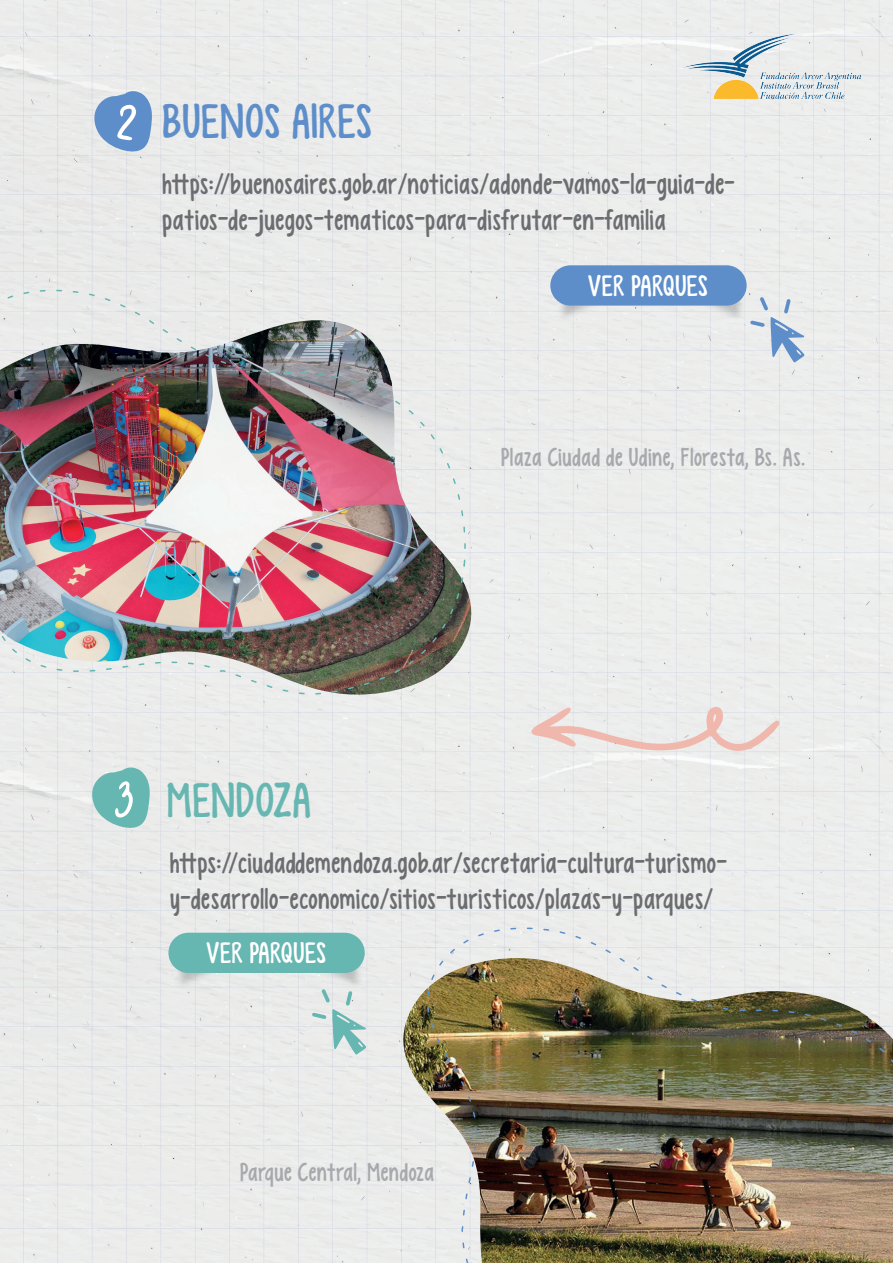
<style>
.page{position:relative;width:893px;height:1263px;background:#ececeb}
.page>*{position:absolute;margin:0;border:0;box-sizing:border-box;transform-origin:0 0}
.t1{font:57px "Carolina Valtuille";color:#fff}
.t2{font:48.75px "KG Empireof Dirt";letter-spacing:.03em;color:#5e8eca}
.t3{font:48.75px "KG Empireof Dirt";letter-spacing:.04em;color:#66b6b1}
.t4{font:29.7px/35.7px "KG Empireof Dirt";letter-spacing:.015em;color:#6c6d70}
.t5{font:29.7px "KG Empireof Dirt";letter-spacing:.025em;color:#fff}
.t6{font:25.95px "KG Empireof Dirt";letter-spacing:.02em;color:#a8a9ad}
</style>
<div class="page">
<img style="left:681px;top:25px;width:181px;height:82px">
<svg style="left:93px;top:90px;width:59px;height:62px;background:#81a5d1"></svg>
<svg style="left:90px;top:766px;width:60px;height:62px;background:#88c3c0"></svg>
<img style="left:0;top:288px;width:466px;height:407px">
<img style="left:401px;top:958px;width:25px;height:305px">
<img style="left:426px;top:926px;width:467px;height:337px">
<svg style="left:312px;top:1038px;width:54px;height:17px"></svg>
<svg style="left:792px;top:297px;width:13px;height:66px"></svg>
<div style="left:510px;top:241px;width:128px;height:129px;background:#ececeb"></div>
<img style="left:638px;top:241px;width:154px;height:129px">
<div style="left:550px;top:265px;width:197px;height:41px;background:#5e8eca;border-radius:20px"></div>
<img style="left:128px;top:908px;width:128px;height:130px">
<img style="left:256px;top:908px;width:154px;height:130px">
<div style="left:168px;top:933px;width:197px;height:40px;background:#66b6b1;border-radius:20px"></div>
<svg style="left:531px;top:706px;width:248px;height:45px;background:#ece0dd"></svg>
<h1 class="t1" style="left:116px;top:96px;width:24px">2</h1>
<h2 class="t2" style="left:163px;top:93px;width:211px">BUENOS AIRES</h2>
<p class="t4" style="left:162px;top:167px;width:575px">https://buenosaires.gob.ar/noticias/adonde-vamos-la-guia-de&shy;patios-de-juegos-tematicos-para-disfrutar-en-familia</p>
<p class="t5" style="left:588px;top:269px;width:121px">VER PARQUES</p>
<p class="t6" style="left:501px;top:443px;width:306px">Plaza Ciudad de Udine, Floresta, Bs. As.</p>
<h1 class="t1" style="left:113px;top:772px;width:23px">3</h1>
<h2 class="t3" style="left:167px;top:773px;width:145px">MENDOZA</h2>
<p class="t4" style="left:170px;top:845px;width:559px">https://ciudaddemendoza.gob.ar/secretaria-cultura-turismo&shy;y-desarrollo-economico/sitios-turisticos/plazas-y-parques/</p>
<p class="t5" style="left:206px;top:936px;width:121px">VER PARQUES</p>
<p class="t6" style="left:240px;top:1157px;width:195px">Parque Central, Mendoza</p>
</div>
